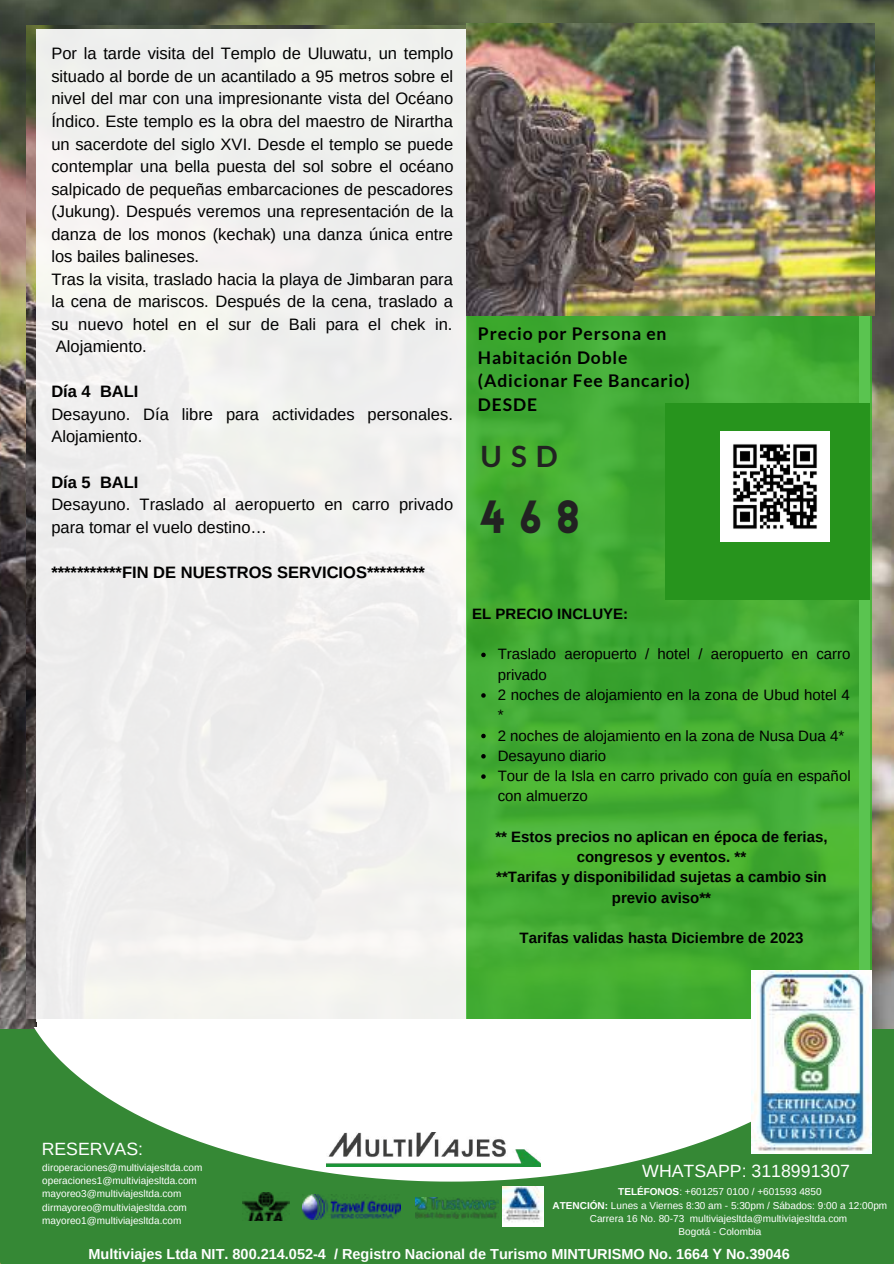
<style>
.page{position:relative;width:894px;height:1264px;background:#fff}
.page>*{position:absolute;margin:0;border:0;box-sizing:border-box;transform-origin:0 0}
.t1{font:900 45.45px "Lovelo";color:#222}
.t2{font:700 29.4px "Lato";color:#222}
.t3{font:17.7px "Arimo";color:#fff}
.t4{font:700 17.55px/23.7px "Lato";letter-spacing:.05em;color:#000}
.t5{font:16.5px/22.5px "Arimo";color:#000}
.t6{font:700 16.5px "Arimo";color:#000}
.t7{font:15px/20.2px "Arimo";color:#000}
.t8{font:700 15px/20.2px "Arimo";color:#000;text-align:center}
.t9{font:700 14.55px "Arimo";color:#fff}
.t10{font:10.05px/13.4px "Arimo";color:#fff}
.s1{font-weight:700}
</style>
<div class="page">
<img style="left:0;top:0;width:893px;height:1029px">
<div style="left:36px;top:29px;width:430px;height:992px;background:#f0efee"></div>
<svg style="left:466px;top:316px;width:405px;height:702px;fill:#43ac33"></svg>
<img style="left:466px;top:24px;width:408px;height:292px">
<div style="left:664px;top:402px;width:205px;height:197px;background:#27941d"></div>
<div style="left:0;top:1029px;width:893px;height:234px;background:#358835"></div>
<img style="left:242px;top:1192px;width:47px;height:28px">
<img style="left:302px;top:1194px;width:98px;height:25px">
<img style="left:415px;top:1197px;width:83px;height:21px">
<img style="left:502px;top:1186px;width:41px;height:40px">
<svg style="left:14px;top:1027px;width:873px;height:154px"></svg>
<img style="left:751px;top:970px;width:120px;height:183px">
<svg style="left:481px;top:652px;width:4px;height:5px"></svg>
<svg style="left:481px;top:693px;width:4px;height:4px"></svg>
<svg style="left:481px;top:733px;width:4px;height:5px"></svg>
<svg style="left:481px;top:754px;width:4px;height:4px"></svg>
<svg style="left:481px;top:774px;width:4px;height:4px"></svg>
<img style="left:326px;top:1132px;width:214px;height:34px">
<img style="left:720px;top:432px;width:109px;height:109px">
<p class="t5" style="left:51px;top:42px;width:403px">Por la tarde visita del Templo de Uluwatu, un templo situado al borde de un acantilado a 95 metros sobre el nivel del mar con una impresionante vista del Océano Índico. Este templo es la obra del maestro de Nirartha un sacerdote del siglo XVI. Desde el templo se puede contemplar una bella puesta del sol sobre el océano salpicado de pequeñas embarcaciones de pescadores (Jukung). Después veremos una representación de la danza de los monos (kechak) una danza única entre los bailes balineses.<br>Tras la visita, traslado hacia la playa de Jimbaran para la cena de mariscos. Después de la cena, traslado a su nuevo hotel en el sur de Bali para el chek in.<br>Alojamiento.</p>
<p class="t6" style="left:51px;top:382px;width:89px">Día 4 BALI</p>
<p class="t5" style="left:51px;top:403px;width:403px">Desayuno. Día libre para actividades personales.<br>Alojamiento.</p>
<p class="t6" style="left:51px;top:472px;width:89px">Día 5 BALI</p>
<p class="t5" style="left:51px;top:493px;width:403px">Desayuno. Traslado al aeropuerto en carro privado para tomar el vuelo destino…</p>
<p class="t6" style="left:51px;top:562px;width:375px">***********FIN DE NUESTROS SERVICIOS*********</p>
<p class="t4" style="left:478px;top:321px;width:214px">Precio por Persona en<br>Habitación Doble (Adicionar Fee Bancario)<br>DESDE</p>
<h2 class="t2" style="left:480px;top:438px;width:79px">USD</h2>
<h1 class="t1" style="left:480px;top:498px;width:101px">468</h1>
<p class="t8" style="left:472px;top:603px;width:157px">EL PRECIO INCLUYE:</p>
<p class="t7" style="left:497px;top:644px;width:354px">Traslado aeropuerto / hotel / aeropuerto en carro privado<br>2 noches de alojamiento en la zona de Ubud hotel 4 *<br>2 noches de alojamiento en la zona de Nusa Dua 4*<br>Desayuno diario<br>Tour de la Isla en carro privado con guía en español con almuerzo</p>
<p class="t8" style="left:495px;top:826px;width:333px">** Estos precios no aplican en época de ferias, congresos y eventos. **<br>**Tarifas y disponibilidad sujetas a cambio sin previo aviso**</p>
<p class="t8" style="left:519px;top:928px;width:285px">Tarifas validas hasta Diciembre de 2023</p>
<p class="t3" style="left:42px;top:1138px;width:103px">RESERVAS:</p>
<p class="t10" style="left:42px;top:1160px;width:162px">diroperaciones@multiviajesltda.com operaciones1@multiviajesltda.com mayoreo3@multiviajesltda.com dirmayoreo@multiviajesltda.com mayoreo1@multiviajesltda.com</p>
<p class="t3" style="left:642px;top:1160px;width:209px">WHATSAPP: 3118991307</p>
<p class="t10" style="left:552px;top:1184px;width:336px;text-align:center"><span class="s1">TELÉFONOS</span>: +601257 0100 / +601593 4850<br><span class="s1">ATENCIÓN:</span> Lunes a Viernes 8:30 am - 5:30pm / Sábados: 9:00 a 12:00pm Carrera 16 No. 80-73 multiviajesltda@multiviajesltda.com<br>Bogotá - Colombia</p>
<p class="t9" style="left:88px;top:1245px;width:702px">Multiviajes Ltda NIT. 800.214.052-4 / Registro Nacional de Turismo MINTURISMO No. 1664 Y No.39046</p>
</div>
